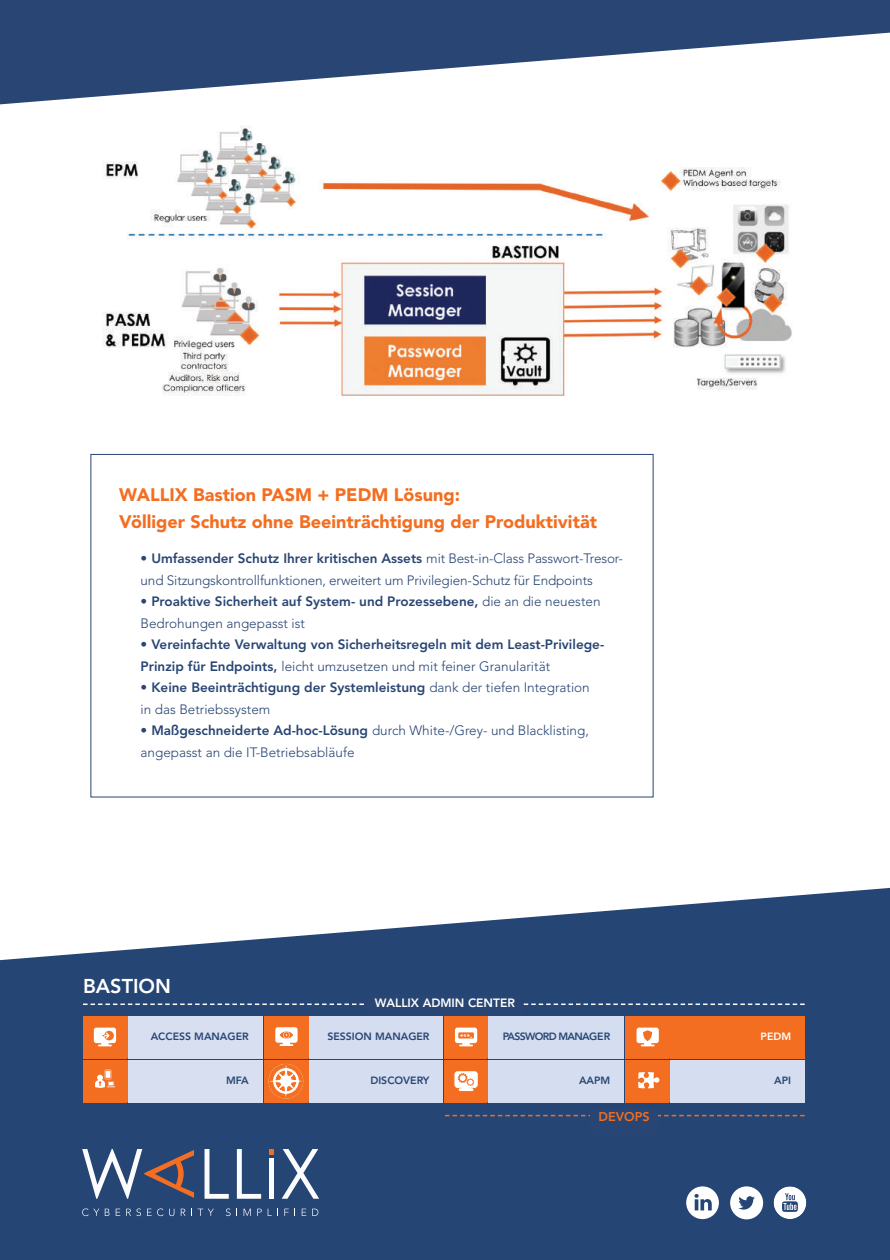
<style>
.page{position:relative;width:890px;height:1260px;background:#fff}
.page>*{position:absolute;margin:0;border:0;box-sizing:border-box;transform-origin:0 0}
.t1{font:800 19.8px "Avenir";color:#fff}
.t2{font:900 18px/27px "Avenir";color:#f36e21}
.t3{font:300 13.5px/21.5px "Avenir";color:#284573}
.t4{font:800 13.5px/21.5px "Avenir";color:#284573}
.t5{font:800 12.6px "Avenir";color:#f36e21}
.t6{font:800 12px "Avenir";color:#fff}
.t7{font:800 10.5px "Avenir";color:#284573}
.t8{font:800 10.5px "Avenir";letter-spacing:-.065em;color:#284573}
.t9{font:800 10.5px "Avenir";color:#fff}
.s1{font-weight:800}
.s2{font-weight:300}
</style>
<div class="page">
<svg style="left:0;top:888px;width:889px;height:371px;background:#425e87"></svg>
<hr style="left:668px;top:1015px;width:3px;height:43px;background:#f36e21">
<hr style="left:668px;top:1059px;width:3px;height:43px;background:#f36e21">
<hr style="left:486px;top:1016px;width:3px;height:42px;background:#f36e21">
<hr style="left:486px;top:1059px;width:3px;height:43px;background:#f36e21">
<hr style="left:306px;top:1016px;width:3px;height:42px;background:#f36e21">
<hr style="left:306px;top:1059px;width:3px;height:43px;background:#f36e21">
<hr style="left:126px;top:1016px;width:3px;height:42px;background:#f36e21">
<hr style="left:126px;top:1059px;width:3px;height:43px;background:#f36e21">
<div style="left:0;top:0;width:889px;height:106px;background:#284573"></div>
<svg style="left:686px;top:1186px;width:32px;height:32px"></svg>
<svg style="left:730px;top:1186px;width:33px;height:32px"></svg>
<svg style="left:773px;top:1186px;width:33px;height:32px"></svg>
<svg style="left:82px;top:1148px;width:112px;height:50px;background:#5b6580"></svg>
<svg style="left:204px;top:1148px;width:25px;height:50px"></svg>
<svg style="left:237px;top:1148px;width:24px;height:50px"></svg>
<div style="left:269px;top:1157px;width:5px;height:41px;background:#fcfcfc"></div>
<svg style="left:281px;top:1148px;width:38px;height:50px"></svg>
<svg style="left:269px;top:1148px;width:5px;height:6px"></svg>
<svg style="left:82px;top:1208px;width:17px;height:7px"></svg>
<svg style="left:105px;top:1208px;width:4px;height:7px"></svg>
<svg style="left:116px;top:1208px;width:4px;height:7px"></svg>
<svg style="left:126px;top:1208px;width:15px;height:7px"></svg>
<svg style="left:147px;top:1208px;width:16px;height:7px"></svg>
<svg style="left:169px;top:1208px;width:5px;height:7px"></svg>
<svg style="left:181px;top:1208px;width:4px;height:7px"></svg>
<svg style="left:191px;top:1208px;width:23px;height:7px"></svg>
<svg style="left:226px;top:1208px;width:4px;height:7px"></svg>
<svg style="left:243px;top:1208px;width:8px;height:7px"></svg>
<svg style="left:257px;top:1208px;width:21px;height:7px"></svg>
<svg style="left:284px;top:1208px;width:11px;height:7px"></svg>
<svg style="left:302px;top:1208px;width:4px;height:7px"></svg>
<svg style="left:312px;top:1208px;width:6px;height:7px"></svg>
<div style="left:83px;top:1015px;width:43px;height:43px;background:#f36e21"></div>
<div style="left:128px;top:1015px;width:134px;height:43px;background:#d7dff1"></div>
<div style="left:264px;top:1015px;width:44px;height:43px;background:#f36e21"></div>
<div style="left:309px;top:1015px;width:134px;height:43px;background:#d4def0"></div>
<svg style="left:444px;top:1015px;width:43px;height:43px"></svg>
<div style="left:488px;top:1015px;width:135px;height:43px;background:#d4def0"></div>
<svg style="left:625px;top:1015px;width:43px;height:43px"></svg>
<div style="left:670px;top:1015px;width:134px;height:43px;background:#f36e21"></div>
<div style="left:83px;top:1059px;width:43px;height:43px;background:#f36e21"></div>
<div style="left:128px;top:1059px;width:134px;height:43px;background:#d7dff1"></div>
<div style="left:264px;top:1059px;width:44px;height:43px;background:#f36e21"></div>
<div style="left:309px;top:1059px;width:134px;height:43px;background:#d4def0"></div>
<svg style="left:444px;top:1059px;width:43px;height:43px"></svg>
<div style="left:488px;top:1059px;width:135px;height:43px;background:#d4def0"></div>
<svg style="left:625px;top:1059px;width:43px;height:43px"></svg>
<div style="left:670px;top:1059px;width:134px;height:43px;background:#d4def0"></div>
<svg style="left:93px;top:1027px;width:24px;height:20px"></svg>
<svg style="left:95px;top:1069px;width:21px;height:19px"></svg>
<svg style="left:268px;top:1063px;width:35px;height:35px"></svg>
<div style="left:280px;top:1075px;width:11px;height:11px;background:#fff;border-radius:50%"></div>
<div style="left:280px;top:1075px;width:12px;height:11px;border:1px solid #fff;border-radius:50%"></div>
<svg style="left:275px;top:1027px;width:23px;height:19px"></svg>
<div style="left:445px;top:1016px;width:41px;height:41px;background:#f36e21"></div>
<svg style="left:455px;top:1027px;width:23px;height:20px"></svg>
<div style="left:445px;top:1060px;width:41px;height:41px;background:#f36e21"></div>
<svg style="left:454px;top:1071px;width:24px;height:21px"></svg>
<div style="left:626px;top:1060px;width:41px;height:41px;background:#f36e21"></div>
<svg style="left:638px;top:1072px;width:22px;height:17px"></svg>
<div style="left:626px;top:1016px;width:41px;height:41px;background:#f36e21"></div>
<svg style="left:636px;top:1027px;width:23px;height:20px"></svg>
<svg style="left:445px;top:1114px;width:359px;height:2px"></svg>
<svg style="left:83px;top:1003px;width:721px;height:1px"></svg>
<div style="left:590px;top:1108px;width:68px;height:26px;background:#284573"></div>
<svg style="left:0;top:32px;width:889px;height:74px"></svg>
<div style="left:366px;top:995px;width:157px;height:19px;background:#284573"></div>
<img style="left:102px;top:125px;width:690px;height:271px">
<h2 class="t2" style="left:119px;top:480px;width:479px">WALLIX Bastion PASM + PEDM Lösung:<br>Völliger Schutz ohne Beeinträchtigung der Produktivität</h2>
<p class="t3" style="left:141px;top:548px;width:484px"><span class="s1">• Umfassender Schutz Ihrer kritischen Assets</span> mit Best-in-Class Passwort-Tresor&shy;und Sitzungskontrollfunktionen, erweitert um Privilegien-Schutz für Endpoints</p>
<p class="t4" style="left:141px;top:591px;width:461px">• Proaktive Sicherheit auf System- und Prozessebene, <span class="s2">die an die neuesten<br>Bedrohungen angepasst ist</span></p>
<p class="t4" style="left:141px;top:634px;width:465px">• Vereinfachte Verwaltung von Sicherheitsregeln mit dem Least-Privilege-<br>Prinzip für Endpoints, <span class="s2">leicht umzusetzen und mit feiner Granularität</span></p>
<p class="t3" style="left:141px;top:677px;width:450px"><span class="s1">• Keine Beeinträchtigung der Systemleistung</span> dank der tiefen Integration in das Betriebssystem</p>
<p class="t3" style="left:141px;top:720px;width:450px"><span class="s1">• Maßgeschneiderte Ad-hoc-Lösung</span> durch White-/Grey- und Blacklisting, angepasst an die IT-Betriebsabläufe</p>
<h1 class="t1" style="left:83px;top:970px;width:89px">BASTION</h1>
<p class="t7" style="left:151px;top:1028px;width:99px">ACCESS MANAGER</p>
<p class="t7" style="left:327px;top:1028px;width:104px">SESSION MANAGER</p>
<p class="t8" style="left:502px;top:1028px;width:109px">PASSWORD MANAGER</p>
<p class="t9" style="left:760px;top:1028px;width:32px">PEDM</p>
<p class="t7" style="left:226px;top:1072px;width:24px">MFA</p>
<p class="t7" style="left:370px;top:1072px;width:61px">DISCOVERY</p>
<p class="t7" style="left:579px;top:1072px;width:33px">AAPM</p>
<p class="t7" style="left:774px;top:1072px;width:18px">API</p>
<p class="t5" style="left:598px;top:1106px;width:53px">DEVOPS</p>
<p class="t6" style="left:375px;top:993px;width:141px">WALLIX ADMIN CENTER</p>
</div>
